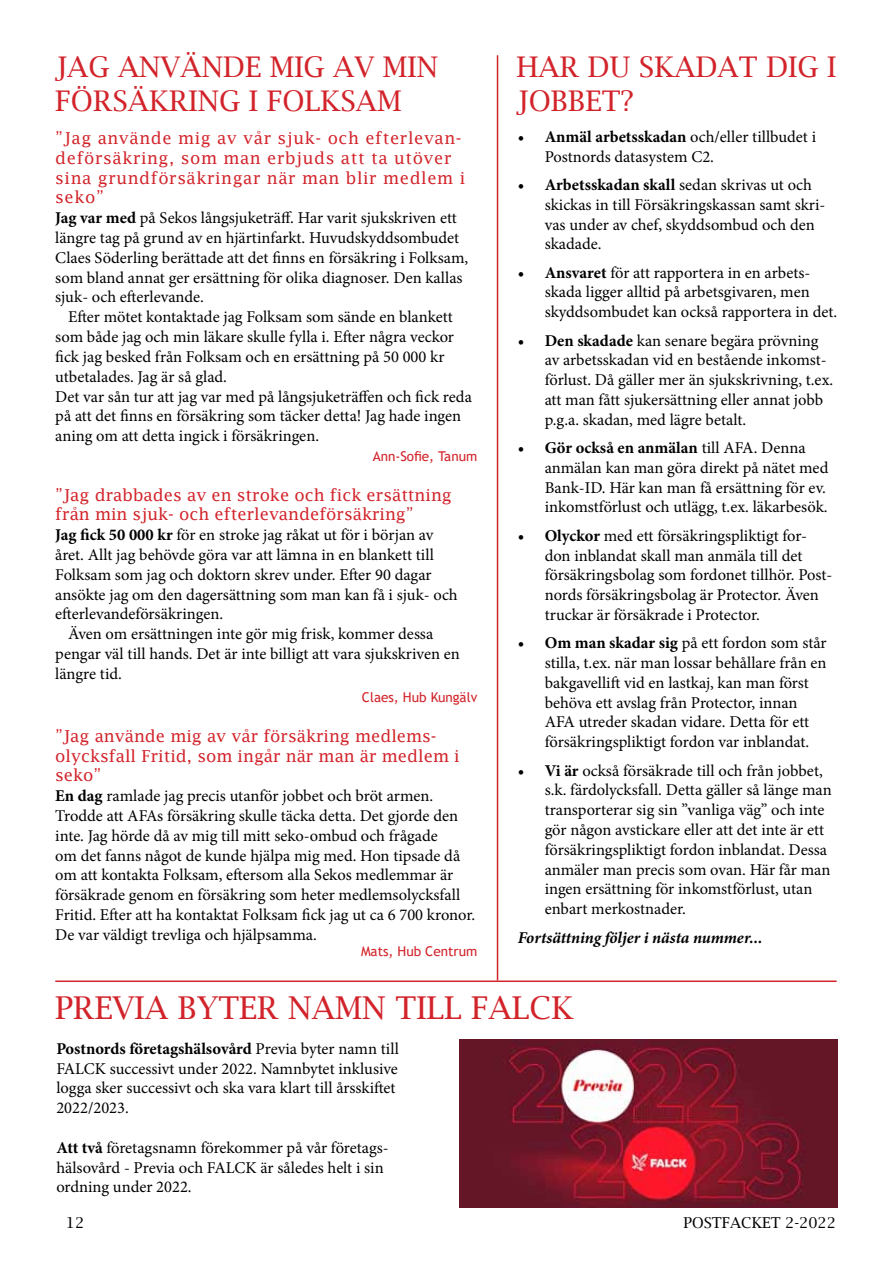
<style>
.page{position:relative;width:893px;height:1263px;background:#fff}
.page>*{position:absolute;margin:0;border:0;box-sizing:border-box;transform-origin:0 0}
.t1{font:31.5px "Lucida Bright";color:#d2232a}
.t2{font:28.5px/34.2px "Lucida Bright";color:#d2232a}
.t3{font:16.5px/19.8px "Minion Pro";color:#000}
.t4{font:16.5px/19.8px "Lucida Fax";color:#d2232a}
.t5{font:16.5px/19.8px "Lucida Fax";letter-spacing:.035em;color:#d2232a}
.t6{font:italic 700 16.5px "Minion Pro";letter-spacing:-.005em;color:#000}
.t7{font:15px "Lucida Bright";color:#000}
.t8{font:13.5px "Trebuchet MS";color:#d2232a}
.s1{font-weight:700}
</style>
<div class="page">
<img style="left:459px;top:1040px;width:379px;height:168px">
<hr style="left:55px;top:980px;width:782px;height:2px;background:#d2232a">
<hr style="left:497px;top:55px;width:1px;height:925px;background:#d2232a">
<h2 class="t2" style="left:55px;top:50px;width:384px">JAG ANVÄNDE MIG AV MIN<br>FÖRSÄKRING I FOLKSAM</h2>
<p class="t5" style="left:55px;top:128px;width:411px">”Jag använde mig av vår sjuk- och efterlevan&shy;deförsäkring, som man erbjuds att ta utöver sina grundförsäkringar när man blir medlem i seko”</p>
<p class="t3" style="left:55px;top:208px;width:414px"><span class="s1">Jag var med</span> på Sekos långsjuketräff. Har varit sjukskriven ett längre tag på grund av en hjärtinfarkt. Huvudskyddsombudet Claes Söderling berättade att det finns en försäkring i Folksam, som bland annat ger ersättning för olika diagnoser. Den kallas sjuk- och efterlevande.</p>
<p class="t3" style="left:55px;top:307px;width:418px;text-indent:13px">Efter mötet kontaktade jag Folksam som sände en blankett som både jag och min läkare skulle fylla i. Efter några veckor fick jag besked från Folksam och en ersättning på 50 000 kr utbetalades. Jag är så glad.<br>Det var sån tur att jag var med på långsjuketräffen och fick reda på att det finns en försäkring som täcker detta! Jag hade ingen aning om att detta ingick i försäkringen.</p>
<p class="t8" style="left:373px;top:448px;width:106px">Ann-Sofie, Tanum</p>
<p class="t4" style="left:55px;top:484px;width:398px">”Jag drabbades av en stroke och fick ersättning från min sjuk- och efterlevandeförsäkring”</p>
<p class="t3" style="left:55px;top:525px;width:404px"><span class="s1">Jag fick 50 000 kr</span> för en stroke jag råkat ut för i början av året. Allt jag behövde göra var att lämna in en blankett till Folksam som jag och doktorn skrev under. Efter 90 dagar ansökte jag om den dagersättning som man kan få i sjuk- och efterlevandeförsäkringen.</p>
<p class="t3" style="left:55px;top:624px;width:406px;text-indent:13px">Även om ersättningen inte gör mig frisk, kommer dessa pengar väl till hands. Det är inte billigt att vara sjukskriven en längre tid.</p>
<p class="t8" style="left:362px;top:689px;width:117px">Claes, Hub Kungälv</p>
<p class="t4" style="left:55px;top:726px;width:406px">”Jag använde mig av vår försäkring medlems&shy;olycksfall Fritid, som ingår när man är medlem i seko”</p>
<p class="t3" style="left:55px;top:786px;width:422px"><span class="s1">En dag</span> ramlade jag precis utanför jobbet och bröt armen.<br>Trodde att AFAs försäkring skulle täcka detta. Det gjorde den inte. Jag hörde då av mig till mitt seko-ombud och frågade<br>om det fanns något de kunde hjälpa mig med. Hon tipsade då om att kontakta Folksam, eftersom alla Sekos medlemmar är försäkrade genom en försäkring som heter medlemsolycksfall Fritid. Efter att ha kontaktat Folksam fick jag ut ca 6 700 kronor.<br>De var väldigt trevliga och hjälpsamma.</p>
<p class="t8" style="left:361px;top:943px;width:118px">Mats, Hub Centrum</p>
<h2 class="t2" style="left:517px;top:50px;width:321px">HAR DU SKADAT DIG I<br>JOBBET?</h2>
<p class="t3" style="left:545px;top:127px;width:273px;text-indent:-27px"><span class="s1">• Anmäl arbetsskadan</span> och/eller tillbudet i<br>Postnords datasystem C2.</p>
<p class="t3" style="left:545px;top:175px;width:282px;text-indent:-27px"><span class="s1">• Arbetsskadan skall</span> sedan skrivas ut och skickas in till Försäkringskassan samt skri&shy;vas under av chef, skyddsombud och den skadade.</p>
<p class="t3" style="left:545px;top:263px;width:294px;text-indent:-27px"><span class="s1">• Ansvaret</span> för att rapportera in en arbets&shy;skada ligger alltid på arbetsgivaren, men skyddsombudet kan också rapportera in det.</p>
<p class="t3" style="left:545px;top:330px;width:290px;text-indent:-27px"><span class="s1">• Den skadade</span> kan senare begära prövning av arbetsskadan vid en bestående inkomst&shy;förlust. Då gäller mer än sjukskrivning, t.ex. att man fått sjukersättning eller annat jobb p.g.a. skadan, med lägre betalt.</p>
<p class="t3" style="left:545px;top:438px;width:285px;text-indent:-27px"><span class="s1">• Gör också en anmälan</span> till AFA. Denna anmälan kan man göra direkt på nätet med Bank-ID. Här kan man få ersättning för ev. inkomstförlust och utlägg, t.ex. läkarbesök.</p>
<p class="t3" style="left:545px;top:526px;width:289px;text-indent:-27px"><span class="s1">• Olyckor</span> med ett försäkringspliktigt for&shy;don inblandat skall man anmäla till det försäkringsbolag som fordonet tillhör. Post&shy;nords försäkringsbolag är Protector. Även truckar är försäkrade i Protector.</p>
<p class="t3" style="left:545px;top:633px;width:283px;text-indent:-27px"><span class="s1">• Om man skadar sig</span> på ett fordon som står stilla, t.ex. när man lossar behållare från en bakgavellift vid en lastkaj, kan man först behöva ett avslag från Protector, innan AFA utreder skadan vidare. Detta för ett försäkringspliktigt fordon var inblandat.</p>
<p class="t3" style="left:545px;top:760px;width:288px;text-indent:-27px"><span class="s1">• Vi är</span> också försäkrade till och från jobbet, s.k. färdolycksfall. Detta gäller så länge man transporterar sig sin ”vanliga väg” och inte gör någon avstickare eller att det inte är ett försäkringspliktigt fordon inblandat. Dessa anmäler man precis som ovan. Här får man ingen ersättning för inkomstförlust, utan enbart merkostnader.</p>
<p class="t6" style="left:518px;top:925px;width:246px">Fortsättning följer i nästa nummer...</p>
<h1 class="t1" style="left:55px;top:990px;width:520px">PREVIA BYTER NAMN TILL FALCK</h1>
<p class="t3" style="left:56px;top:1039px;width:344px"><span class="s1">Postnords företagshälsovård</span> Previa byter namn till FALCK successivt under 2022. Namnbytet inklusive logga sker successivt och ska vara klart till årsskiftet 2022/2023.</p>
<p class="t3" style="left:56px;top:1138px;width:334px"><span class="s1">Att två</span> företagsnamn förekommer på vår företags&shy;hälsovård - Previa och FALCK är således helt i sin ordning under 2022.</p>
<p class="t7" style="left:66px;top:1214px;width:20px">12</p>
<p class="t7" style="left:684px;top:1214px;width:154px">POSTFACKET 2-2022</p>
</div>
